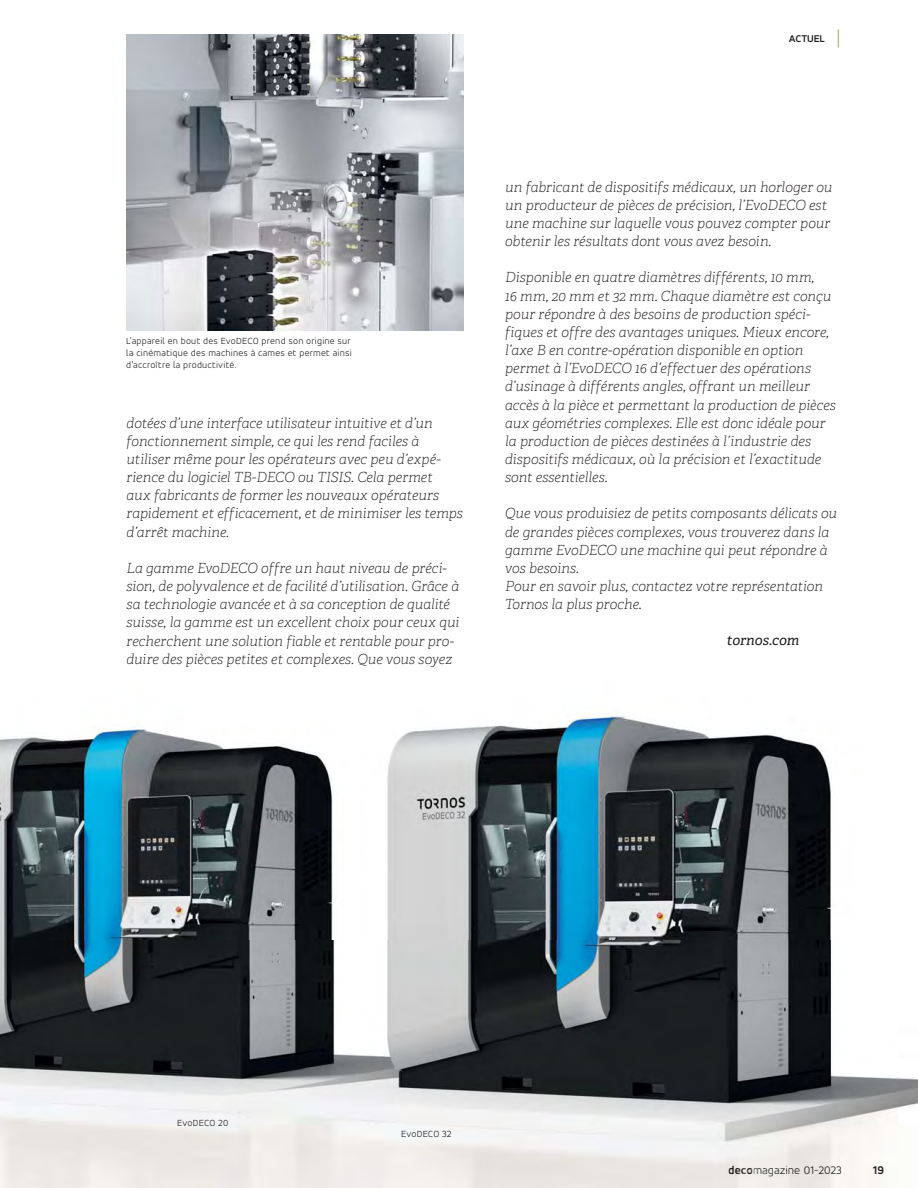
<style>
.page{position:relative;width:918px;height:1188px;background:#fff}
.page>*{position:absolute;margin:0;border:0;box-sizing:border-box;transform-origin:0 0}
.t1{font:italic 100 13.95px/18.1px "Adelle";color:#231f20}
.t2{font:italic 13.95px "Tornos Adelle";color:#231f20}
.t3{font:300 12px "Tornos Accord Alt";color:#1c1819}
.t4{font:700 12px "Tornos Accord Alt";color:#231f20}
.t5{font:700 10.5px "Tornos Accord Alt";letter-spacing:-.01em;color:#231f20}
.t6{font:300 9.75px/12px "Tornos Accord Alt";letter-spacing:.025em;color:#231f20;text-align:justify}
.s1{font-family:"DIN Pro";font-weight:300;font-size:21px;color:#aaa869}
.s2{font-weight:700}
.s3{font-weight:700;color:#231f20}
.s4{color:#1e1b1b}
.s5{color:#201d1d}
</style>
<div class="page">
<img style="left:0;top:714px;width:918px;height:474px">
<svg style="left:873px;top:1166px;width:10px;height:8px"></svg>
<img style="left:729px;top:1166px;width:23px;height:8px">
<img style="left:754px;top:1166px;width:46px;height:11px">
<img style="left:800px;top:1166px;width:41px;height:8px">
<img style="left:126px;top:34px;width:337px;height:297px">
<p class="t5" style="left:789px;top:33px;width:55px">ACTUEL <span class="s1">|</span></p>
<p class="t6" style="left:126px;top:336px;width:227px">L’appareil en bout des EvoDECO prend son origine sur la cinématique des machines à cames et permet ainsi d’accroître la productivité.</p>
<p class="t1" style="left:127px;top:415px;width:338px">dotées d’une interface utilisateur intuitive et d’un fonctionnement simple, ce qui les rend faciles à utiliser même pour les opérateurs avec peu d’expé&shy;rience du logiciel TB-DECO ou TISIS. Cela permet<br>aux fabricants de former les nouveaux opérateurs rapidement et efficacement, et de minimiser les temps d’arrêt machine.</p>
<p class="t1" style="left:127px;top:560px;width:334px">La gamme EvoDECO offre un haut niveau de préci&shy;sion, de polyvalence et de facilité d’utilisation. Grâce à sa technologie avancée et à sa conception de qualité suisse, la gamme est un excellent choix pour ceux qui recherchent une solution fiable et rentable pour pro&shy;duire des pièces petites et complexes. Que vous soyez</p>
<p class="t1" style="left:505px;top:179px;width:329px">un fabricant de dispositifs médicaux, un horloger ou un producteur de pièces de précision, l’EvoDECO est une machine sur laquelle vous pouvez compter pour obtenir les résultats dont vous avez besoin.</p>
<p class="t1" style="left:505px;top:270px;width:332px">Disponible en quatre diamètres différents, 10 mm,<br>16 mm, 20 mm et 32 mm. Chaque diamètre est conçu pour répondre à des besoins de production spéci&shy;fiques et offre des avantages uniques. Mieux encore, l’axe B en contre-opération disponible en option permet à l’EvoDECO 16 d’effectuer des opérations d’usinage à différents angles, offrant un meilleur accès à la pièce et permettant la production de pièces aux géométries complexes. Elle est donc idéale pour la production de pièces destinées à l’industrie des dispositifs médicaux, où la précision et l’exactitude sont essentielles.</p>
<p class="t1" style="left:505px;top:506px;width:334px">Que vous produisiez de petits composants délicats ou de grandes pièces complexes, vous trouverez dans la gamme EvoDECO une machine qui peut répondre à vos besoins.<br>Pour en savoir plus, contactez votre représentation Tornos la plus proche.</p>
<p class="t2" style="left:727px;top:634px;width:74px">tornos.com</p>
<p class="t6" style="left:177px;top:1117px;width:53px">EvoDECO 20</p>
<p class="t6" style="left:401px;top:1129px;width:52px">EvoDECO 32</p>
<p class="t3" style="left:728px;top:1166px;width:115px"><span class="s2">de</span><span class="s3">co</span><span class="s4">magazi</span>ne 01-20<span class="s5">23</span></p>
<p class="t4" style="left:873px;top:1165px;width:12px">19</p>
</div>
